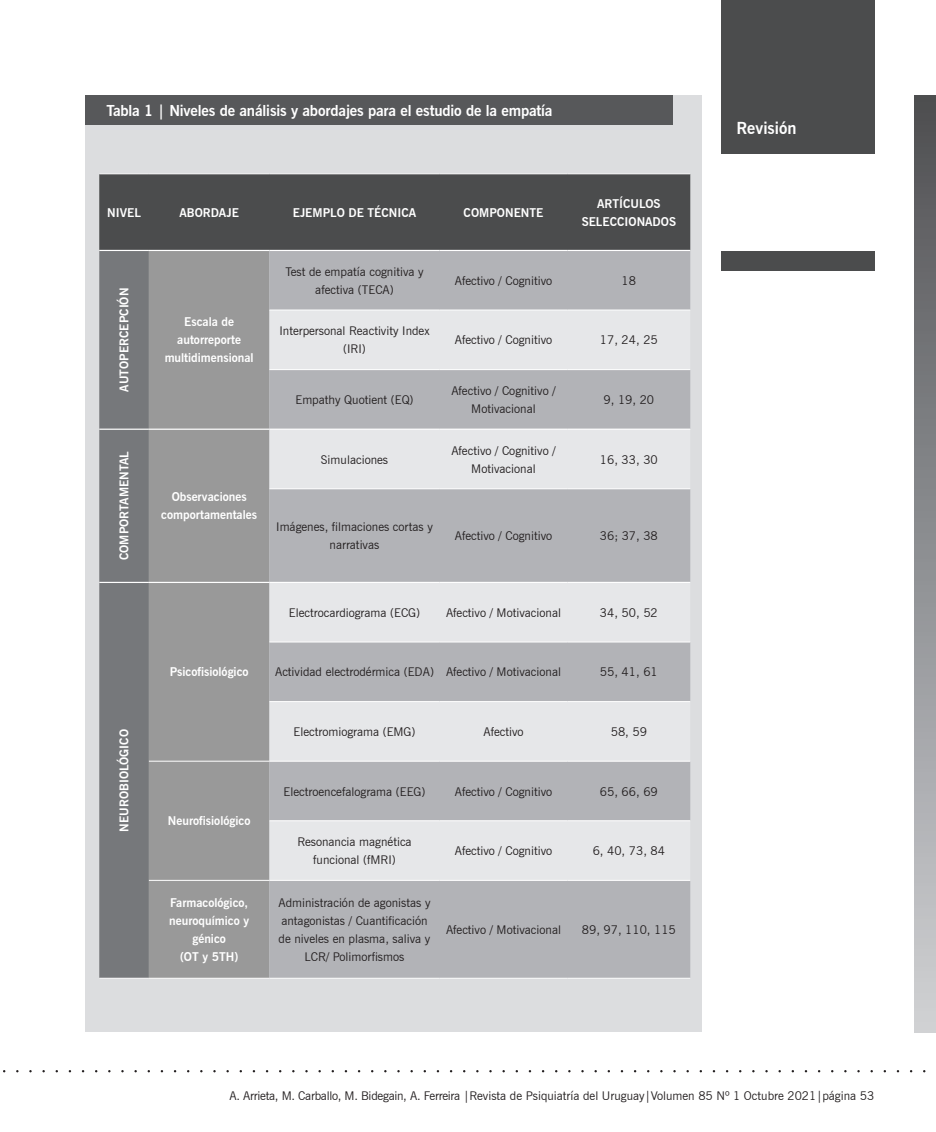
<style>
.page{position:relative;width:936px;height:1132px;background:#fff}
.page>*{position:absolute;margin:0;border:0;box-sizing:border-box;transform-origin:0 0}
.t1{font:700 16.5px "News Gothic BT";color:#fff}
._04_texto_corrido{font:700 15px "News Gothic BT";letter-spacing:-.01em;color:#fff}
.t2{font:12px/18px "News Gothic BT";color:#231f20;text-align:center}
.t3{font:700 12px/18px "News Gothic BT";color:#fff;text-align:center}
</style>
<div class="page">
<div style="left:721px;top:251px;width:153px;height:20px;background:#4b4c4d"></div>
<div style="left:914px;top:95px;width:21px;height:936px;background:linear-gradient(to bottom,#4e4f52,#d0d1d5)"></div>
<div style="left:721px;top:0;width:153px;height:154px;background:#4b4c4d"></div>
<div style="left:85px;top:95px;width:617px;height:936px;background:#dcdddf"></div>
<div style="left:85px;top:95px;width:588px;height:30px;background:#57585a"></div>
<div style="left:99px;top:174px;width:591px;height:76px;background:#4b4c4d"></div>
<div style="left:99px;top:251px;width:50px;height:726px;background:#76787b"></div>
<div style="left:149px;top:251px;width:120px;height:726px;background:#999"></div>
<div style="left:269px;top:251px;width:421px;height:726px;background:#b2b3b7"></div>
<svg style="left:269px;top:310px;width:421px;height:569px;fill:#e6e7e9"></svg>
<hr style="left:99px;top:173px;width:50px;height:1px;background:#fff">
<hr style="left:149px;top:173px;width:120px;height:1px;background:#fff">
<hr style="left:269px;top:173px;width:170px;height:1px;background:#fff">
<hr style="left:439px;top:173px;width:128px;height:1px;background:#fff">
<hr style="left:567px;top:173px;width:123px;height:1px;background:#fff">
<hr style="left:269px;top:309px;width:170px;height:1px;background:#fff">
<hr style="left:439px;top:309px;width:128px;height:1px;background:#fff">
<hr style="left:567px;top:309px;width:123px;height:1px;background:#fff">
<hr style="left:269px;top:369px;width:170px;height:1px;background:#fff">
<hr style="left:439px;top:369px;width:128px;height:1px;background:#fff">
<hr style="left:567px;top:369px;width:123px;height:1px;background:#fff">
<hr style="left:269px;top:488px;width:170px;height:1px;background:#fff">
<hr style="left:439px;top:488px;width:128px;height:1px;background:#fff">
<hr style="left:567px;top:488px;width:123px;height:1px;background:#fff">
<hr style="left:99px;top:977px;width:50px;height:1px;background:#fff">
<hr style="left:149px;top:760px;width:120px;height:1px;background:#fff">
<hr style="left:269px;top:641px;width:170px;height:1px;background:#fff">
<hr style="left:439px;top:641px;width:128px;height:1px;background:#fff">
<hr style="left:567px;top:641px;width:123px;height:1px;background:#fff">
<hr style="left:269px;top:701px;width:170px;height:1px;background:#fff">
<hr style="left:439px;top:701px;width:128px;height:1px;background:#fff">
<hr style="left:567px;top:701px;width:123px;height:1px;background:#fff">
<hr style="left:269px;top:760px;width:170px;height:1px;background:#fff">
<hr style="left:439px;top:760px;width:128px;height:1px;background:#fff">
<hr style="left:567px;top:760px;width:123px;height:1px;background:#fff">
<hr style="left:149px;top:879px;width:120px;height:1px;background:#fff">
<hr style="left:269px;top:820px;width:170px;height:1px;background:#fff">
<hr style="left:439px;top:820px;width:128px;height:1px;background:#fff">
<hr style="left:567px;top:820px;width:123px;height:1px;background:#fff">
<hr style="left:269px;top:879px;width:170px;height:1px;background:#fff">
<hr style="left:439px;top:879px;width:128px;height:1px;background:#fff">
<hr style="left:567px;top:879px;width:123px;height:1px;background:#fff">
<hr style="left:149px;top:977px;width:120px;height:1px;background:#fff">
<hr style="left:269px;top:977px;width:170px;height:1px;background:#fff">
<hr style="left:439px;top:977px;width:128px;height:1px;background:#fff">
<hr style="left:567px;top:977px;width:123px;height:1px;background:#fff">
<hr style="left:99px;top:581px;width:50px;height:2px;background:#fff">
<hr style="left:149px;top:581px;width:120px;height:2px;background:#fff">
<hr style="left:269px;top:581px;width:170px;height:2px;background:#fff">
<hr style="left:439px;top:581px;width:128px;height:2px;background:#fff">
<hr style="left:567px;top:581px;width:123px;height:2px;background:#fff">
<hr style="left:99px;top:250px;width:50px;height:1px;background:#fff">
<hr style="left:149px;top:250px;width:120px;height:1px;background:#fff">
<hr style="left:99px;top:428px;width:50px;height:1px;background:#fff">
<hr style="left:149px;top:428px;width:120px;height:1px;background:#fff">
<hr style="left:269px;top:250px;width:170px;height:1px;background:#fff">
<hr style="left:439px;top:250px;width:128px;height:1px;background:#fff">
<hr style="left:567px;top:250px;width:123px;height:1px;background:#fff">
<hr style="left:269px;top:428px;width:170px;height:1px;background:#fff">
<hr style="left:439px;top:428px;width:128px;height:1px;background:#fff">
<hr style="left:567px;top:428px;width:123px;height:1px;background:#fff">
<p class="_04_texto_corrido" style="left:106px;top:101px;width:448px">Tabla 1 | Niveles de análisis y abordajes para el estudio de la empatía</p>
<p class="t3" style="left:107px;top:203px;width:35px">NIVEL</p>
<p class="t3" style="left:179px;top:203px;width:61px">ABORDAJE</p>
<p class="t3" style="left:293px;top:203px;width:125px">EJEMPLO DE TÉCNICA</p>
<p class="t3" style="left:463px;top:203px;width:81px">COMPONENTE</p>
<p class="t3" style="left:581px;top:194px;width:96px">ARTÍCULOS<br>SELECCIONADOS</p>
<p class="t3" style="left:115px;top:392px;width:105px;rotate:-90deg">AUTOPERCEPCIÓN</p>
<p class="t3" style="left:115px;top:560px;width:110px;rotate:-90deg">COMPORTAMENTAL</p>
<p class="t3" style="left:115px;top:831px;width:104px;rotate:-90deg">NEUROBIOLÓGICO</p>
<p class="t3" style="left:177px;top:313px;width:65px">Escala de autorreporte</p>
<p class="t3" style="left:165px;top:349px;width:90px">multidimensional</p>
<p class="t3" style="left:161px;top:488px;width:97px">Observaciones comportamentales</p>
<p class="t2" style="left:285px;top:262px;width:140px">Test de empatía cognitiva y afectiva (TECA)</p>
<p class="t2" style="left:455px;top:271px;width:99px">Afectivo / Cognitivo</p>
<p class="t2" style="left:621px;top:271px;width:16px">18</p>
<p class="t2" style="left:279px;top:322px;width:151px">Interpersonal Reactivity Index (IRI)</p>
<p class="t2" style="left:455px;top:331px;width:99px">Afectivo / Cognitivo</p>
<p class="t2" style="left:600px;top:331px;width:59px">17, 24, 25</p>
<p class="t2" style="left:295px;top:390px;width:119px">Empathy Quotient (EQ)</p>
<p class="t2" style="left:451px;top:381px;width:106px">Afectivo / Cognitivo /<br>Motivacional</p>
<p class="t2" style="left:603px;top:390px;width:52px">9, 19, 20</p>
<p class="t2" style="left:321px;top:450px;width:69px">Simulaciones</p>
<p class="t2" style="left:451px;top:441px;width:106px">Afectivo / Cognitivo /<br>Motivacional</p>
<p class="t2" style="left:600px;top:450px;width:59px">16, 33, 30</p>
<p class="t2" style="left:276px;top:517px;width:158px">Imágenes, filmaciones cortas y narrativas</p>
<p class="t2" style="left:455px;top:526px;width:99px">Afectivo / Cognitivo</p>
<p class="t2" style="left:600px;top:526px;width:59px">36; 37, 38</p>
<p class="t3" style="left:170px;top:663px;width:80px">Psicofisiológico</p>
<p class="t3" style="left:168px;top:811px;width:84px">Neurofisiológico</p>
<p class="t3" style="left:169px;top:893px;width:81px">Farmacológico, neuroquímico y génico</p>
<p class="t3" style="left:180px;top:947px;width:60px">(OT y 5TH)</p>
<p class="t2" style="left:289px;top:603px;width:133px">Electrocardiograma (ECG)</p>
<p class="t2" style="left:446px;top:603px;width:117px">Afectivo / Motivacional</p>
<p class="t2" style="left:600px;top:603px;width:59px">34, 50, 52</p>
<p class="t2" style="left:275px;top:662px;width:160px">Actividad electrodérmica (EDA)</p>
<p class="t2" style="left:446px;top:662px;width:117px">Afectivo / Motivacional</p>
<p class="t2" style="left:600px;top:662px;width:59px">55, 41, 61</p>
<p class="t2" style="left:293px;top:722px;width:123px">Electromiograma (EMG)</p>
<p class="t2" style="left:483px;top:722px;width:42px">Afectivo</p>
<p class="t2" style="left:610px;top:722px;width:38px">58, 59</p>
<p class="t2" style="left:283px;top:782px;width:143px">Electroencefalograma (EEG)</p>
<p class="t2" style="left:455px;top:782px;width:99px">Afectivo / Cognitivo</p>
<p class="t2" style="left:600px;top:782px;width:59px">65, 66, 69</p>
<p class="t2" style="left:297px;top:832px;width:116px">Resonancia magnética funcional (fMRI)</p>
<p class="t2" style="left:455px;top:841px;width:99px">Afectivo / Cognitivo</p>
<p class="t2" style="left:592px;top:841px;width:74px">6, 40, 73, 84</p>
<p class="t2" style="left:278px;top:893px;width:153px">Administración de agonistas y antagonistas / Cuantificación de niveles en plasma, saliva y<br>LCR/ Polimorfismos</p>
<p class="t2" style="left:446px;top:920px;width:117px">Afectivo / Motivacional</p>
<p class="t2" style="left:582px;top:920px;width:95px">89, 97, 110, 115</p>
<h1 class="t1" style="left:736px;top:118px;width:61px">Revisión</h1>
<h1 class="t1" style="left:736px;top:118px;width:111px">Trabajo original</h1>
<p class="t2" style="left:229px;top:1086px;width:646px">A. Arrieta, M. Carballo, M. Bidegain, A. Ferreira |Revista de Psiquiatría del Uruguay|Volumen 85 Nº 1 Octubre 2021|página 53</p>
</div>
